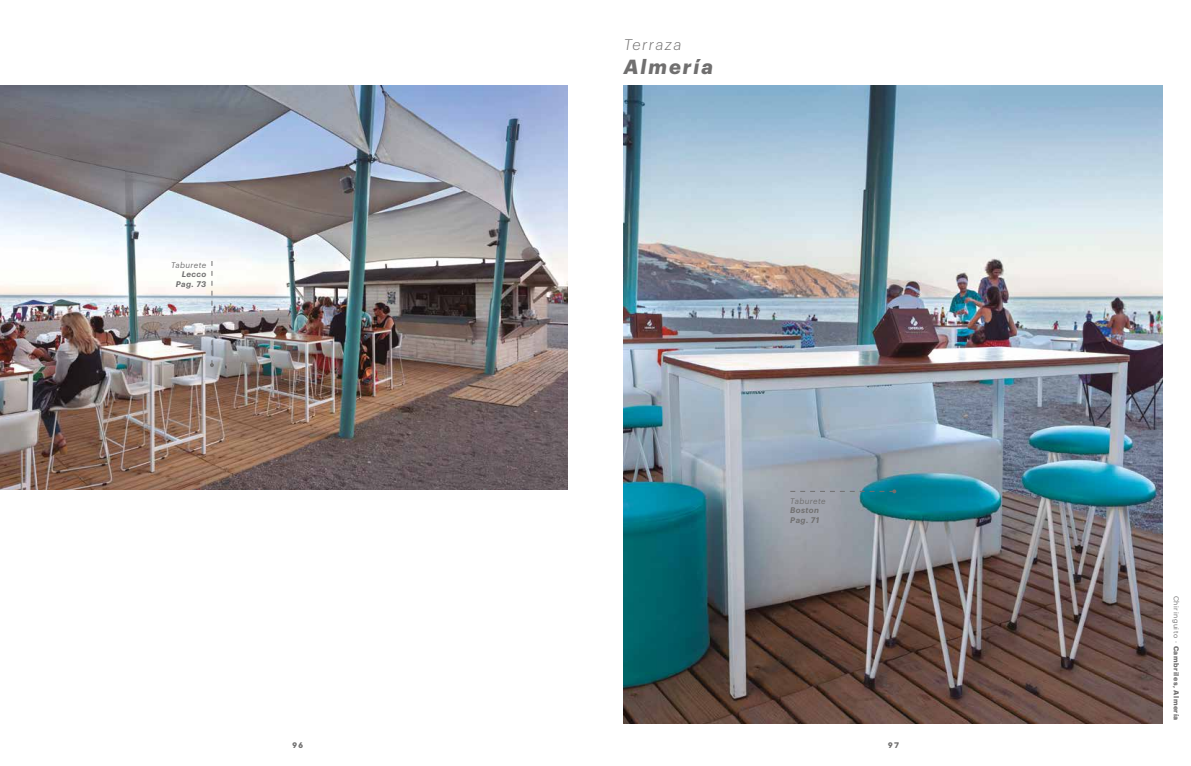
<style>
.page{position:relative;width:1191px;height:766px;background:#fff}
.page>*{position:absolute;margin:0;border:0;box-sizing:border-box;transform-origin:0 0}
.t1{font:italic 700 20px "Graphik";letter-spacing:.1em;color:#706f6f}
.t2{font:italic 300 15px "Graphik";letter-spacing:.1em;color:#706f6f}
.t3{font:italic 600 8px/9.6px "Graphik";letter-spacing:.05em;color:#706f6f}
.t4{font:italic 8px "Graphik";letter-spacing:.045em;color:#706f6f}
.t5{font:900 8px "Pangram";color:#706f6f}
.t6{font:700 7px "Graphik";letter-spacing:.075em;color:#706f6f}
.s1{font-weight:400}
</style>
<div class="page">
<img style="left:0;top:85px;width:567px;height:404px">
<img style="left:624px;top:85px;width:538px;height:638px">
<svg style="left:790px;top:489px;width:106px;height:4px"></svg>
<svg style="left:210px;top:261px;width:4px;height:106px"></svg>
<p class="t4" style="left:171px;top:258px;width:37px">Taburete</p>
<p class="t3" style="left:176px;top:269px;width:32px;text-align:right">Lecco<br>Pag. 73</p>
<h2 class="t2" style="left:624px;top:33px;width:59px">Terraza</h2>
<h1 class="t1" style="left:624px;top:51px;width:91px">Almería</h1>
<p class="t4" style="left:790px;top:494px;width:37px">Taburete</p>
<p class="t3" style="left:790px;top:504px;width:31px">Boston<br>Pag. 71</p>
<p class="t5" style="left:292px;top:739px;width:13px">96</p>
<p class="t5" style="left:887px;top:739px;width:13px">97</p>
<p class="t6" style="left:1181px;top:595px;width:126px;rotate:90deg"><span class="s1">Chiringuito ·</span> Cambriles, Almería</p>
</div>
